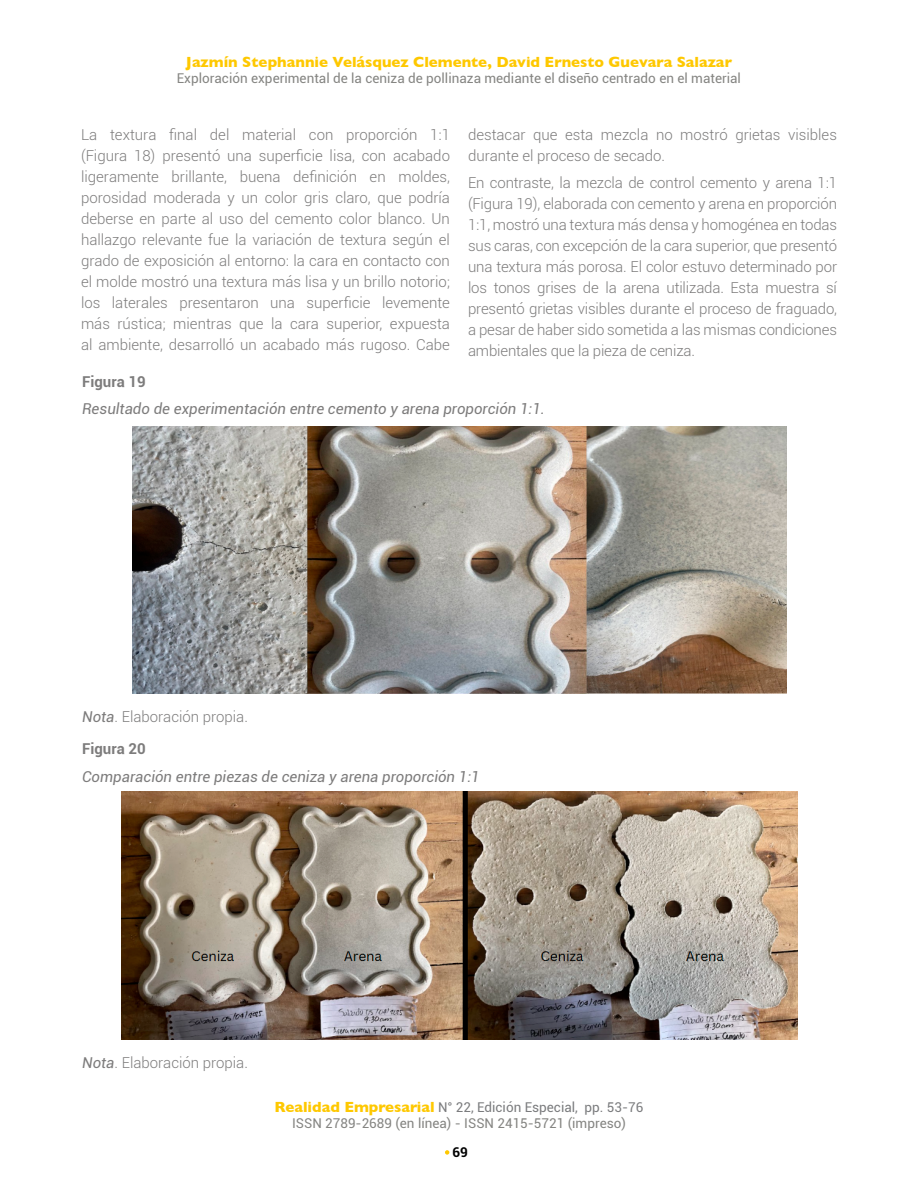
<style>
.page{position:relative;width:918px;height:1188px;background:#fff}
.page>*{position:absolute;margin:0;border:0;box-sizing:border-box;transform-origin:0 0}
.t1{font:300 15px/21px "Roboto";color:#7d7c7c;text-align:justify}
.t2{font:italic 15px "Roboto";color:#7d7c7c}
.t3{font:700 15px "Gill Sans";color:#fec800}
.t4{font:700 15px "Roboto";color:#7d7c7c}
.t5{font:13.5px/16.2px "Roboto";color:#858582;text-align:center}
.t6{font:700 13.5px "Roboto";color:#000}
.s1{font-weight:400;font-style:italic}
.s2{font-weight:700}
.s3{font-family:"Gill Sans";font-weight:700;font-size:15px;color:#fec800}
.s4{color:#7b7c7e}
</style>
<div class="page">
<svg style="left:445px;top:1150px;width:4px;height:5px"></svg>
<img style="left:133px;top:427px;width:653px;height:266px">
<img style="left:122px;top:791px;width:675px;height:248px">
<p class="t3" style="left:186px;top:50px;width:548px">Jazmín Stephannie Velásquez Clemente, David Ernesto Guevara Salazar</p>
<p class="t5" style="left:177px;top:70px;width:566px">Exploración experimental de la ceniza de pollinaza mediante el diseño centrado en el material</p>
<p class="t1" style="left:81px;top:123px;width:371px">La textura final del material con proporción 1:1 (Figura 18) presentó una superficie lisa, con acabado ligeramente brillante, buena definición en moldes, porosidad moderada y un color gris claro, que podría deberse en parte al uso del cemento color blanco. Un hallazgo relevante fue la variación de textura según el grado de exposición al entorno: la cara en contacto con el molde mostró una textura más lisa y un brillo notorio; los laterales presentaron una superficie levemente más rústica; mientras que la cara superior, expuesta al ambiente, desarrolló un acabado más rugoso. Cabe</p>
<p class="t1" style="left:468px;top:123px;width:370px">destacar que esta mezcla no mostró grietas visibles durante el proceso de secado.</p>
<p class="t1" style="left:468px;top:172px;width:371px">En contraste, la mezcla de control cemento y arena 1:1 (Figura 19), elaborada con cemento y arena en proporción 1:1, mostró una textura más densa y homogénea en todas sus caras, con excepción de la cara superior, que presentó una textura más porosa. El color estuvo determinado por los tonos grises de la arena utilizada. Esta muestra sí presentó grietas visibles durante el proceso de fraguado, a pesar de haber sido sometida a las mismas condiciones ambientales que la pieza de ceniza.</p>
<p class="t4" style="left:82px;top:371px;width:65px">Figura 19</p>
<p class="t2" style="left:82px;top:399px;width:464px">Resultado de experimentación entre cemento y arena proporción 1:1.</p>
<p class="t1" style="left:82px;top:700px;width:167px;line-height:32px"><span class="s1">Nota</span>. Elaboración propia.<br><span class="s2">Figura 20</span></p>
<p class="t2" style="left:82px;top:766px;width:399px">Comparación entre piezas de ceniza y arena proporción 1:1</p>
<p class="t1" style="left:82px;top:1052px;width:167px"><span class="s1">Nota</span>. Elaboración propia.</p>
<p class="t5" style="left:275px;top:1098px;width:370px"><span class="s3">Realidad Empresarial</span> <span class="s4">N° 22, Edición Especial, pp. 53-76<br></span>ISSN 2789-2689 (en línea) - ISSN 2415-5721 (impreso)</p>
<p class="t6" style="left:453px;top:1143px;width:17px">69</p>
</div>
